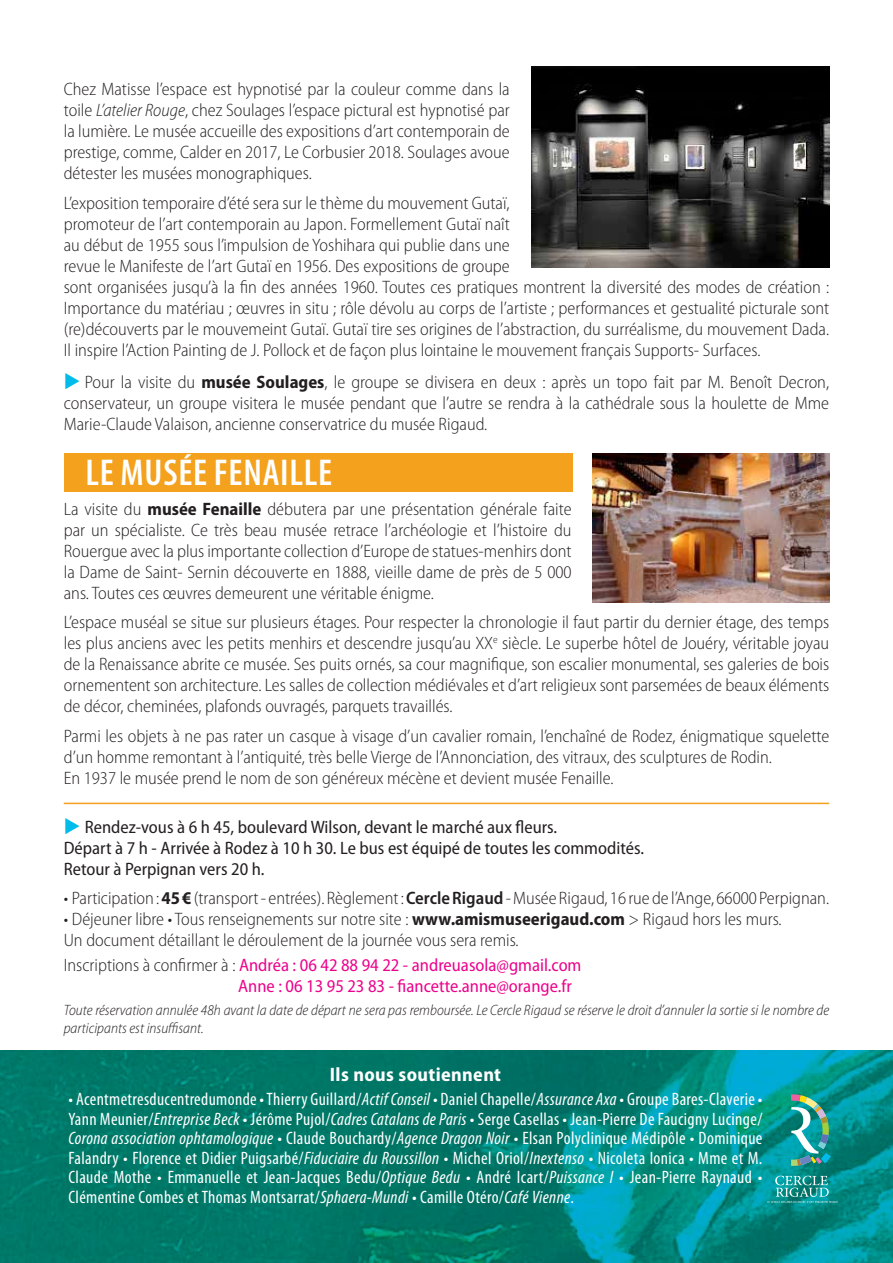
<style>
.page{position:relative;width:893px;height:1263px;background:#fff}
.page>*{position:absolute;margin:0;border:0;box-sizing:border-box;transform-origin:0 0}
.t1{font:600 condensed 37.5px "Myriad Pro";letter-spacing:.02em;color:#fff}
.t2{font:700 semi-condensed 19.5px "Myriad Pro";letter-spacing:.02em;color:#fff}
.t3{font:300 semi-condensed 18px/21px "Myriad Pro";color:#231f20;text-align:justify}
.t4{font:condensed 18px/19.5px "Myriad Pro";letter-spacing:.02em;color:#fff;text-align:justify}
.t5{font:semi-condensed 18px/21px "Myriad Pro";color:#231f20}
.t6{font:semi-condensed 18px/21px "Myriad Pro";color:#ed028c}
.t7{font:italic 300 semi-condensed 15px/18px "Myriad Pro";color:#231f20}
.s1{font-style:italic}
.s2{color:#01bcea}
.s3{font-weight:700}
.s4{font-weight:600}
.s5{font-weight:300;color:#231f20}
</style>
<div class="page">
<div style="left:64px;top:454px;width:509px;height:38px;background:#f4a11d"></div>
<hr style="left:64px;top:803px;width:765px;height:1px;background:#f4a11d">
<img style="left:531px;top:67px;width:298px;height:200px">
<img style="left:593px;top:453px;width:236px;height:150px">
<img style="left:0;top:1050px;width:893px;height:213px">
<img style="left:767px;top:1094px;width:71px;height:109px">
<p class="t3" style="left:64px;top:79px;width:447px">Chez Matisse l’espace est hypnotisé par la couleur comme dans la toile <span class="s1">L’atelier Rouge</span>, chez Soulages l’espace pictural est hypnotisé par la lumière. Le musée accueille des expositions d’art contemporain de prestige, comme, Calder en 2017, Le Corbusier 2018. Soulages avoue détester les musées monographiques.</p>
<p class="t3" style="left:64px;top:193px;width:767px;text-align:left">L’exposition temporaire d’été sera sur le thème du mouvement Gutaï,<br>promoteur de l’art contemporain au Japon. Formellement Gutaï naît<br>au début de 1955 sous l’impulsion de Yoshihara qui publie dans une<br>revue le Manifeste de l’art Gutaï en 1956. Des expositions de groupe<br>sont organisées jusqu’à la fin des années 1960. Toutes ces pratiques montrent la diversité des modes de création :<br>Importance du matériau ; œuvres in situ ; rôle dévolu au corps de l’artiste ; performances et gestualité picturale sont (re)découverts par le mouvemeint Gutaï. Gutaï tire ses origines de l’abstraction, du surréalisme, du mouvement Dada.<br>Il inspire l’Action Painting de J. Pollock et de façon plus lointaine le mouvement français Supports- Surfaces.</p>
<p class="t3" style="left:64px;top:372px;width:767px"><span class="s2">◆</span> Pour la visite du <span class="s3">musée Soulages</span>, le groupe se divisera en deux : après un topo fait par M. Benoît Decron, conservateur, un groupe visitera le musée pendant que l’autre se rendra à la cathédrale sous la houlette de Mme Marie-Claude Valaison, ancienne conservatrice du musée Rigaud.</p>
<h1 class="t1" style="left:85px;top:452px;width:248px">LE MUSÉE FENAILLE</h1>
<p class="t3" style="left:64px;top:499px;width:509px">La visite du <span class="s3">musée Fenaille</span> débutera par une présentation générale faite par un spécialiste. Ce très beau musée retrace l’archéologie et l’histoire du Rouergue avec la plus importante collection d’Europe de statues-menhirs dont la Dame de Saint- Sernin découverte en 1888, vieille dame de près de 5 000 ans. Toutes ces œuvres demeurent une véritable énigme.</p>
<p class="t3" style="left:64px;top:612px;width:767px">L’espace muséal se situe sur plusieurs étages. Pour respecter la chronologie il faut partir du dernier étage, des temps les plus anciens avec les petits menhirs et descendre jusqu’au XX<sup>e</sup> siècle. Le superbe hôtel de Jouéry, véritable joyau de la Renaissance abrite ce musée. Ses puits ornés, sa cour magnifique, son escalier monumental, ses galeries de bois ornementent son architecture. Les salles de collection médiévales et d’art religieux sont parsemées de beaux éléments de décor, cheminées, plafonds ouvragés, parquets travaillés.</p>
<p class="t3" style="left:64px;top:726px;width:767px;text-align:left">Parmi les objets à ne pas rater un casque à visage d’un cavalier romain, l’enchaîné de Rodez, énigmatique squelette d’un homme remontant à l’antiquité, très belle Vierge de l’Annonciation, des vitraux, des sculptures de Rodin.<br>En 1937 le musée prend le nom de son généreux mécène et devient musée Fenaille.</p>
<p class="t5" style="left:64px;top:816px;width:582px"><span class="s2">◆</span> Rendez-vous à 6 h 45, boulevard Wilson, devant le marché aux fleurs.<br>Départ à 7 h - Arrivée à Rodez à 10 h 30. Le bus est équipé de toutes les commodités.<br>Retour à Perpignan vers 20 h.</p>
<p class="t3" style="left:64px;top:888px;width:767px">• Participation : <span class="s3">45 €</span> (transport - entrées). Règlement : <span class="s4">Cercle Rigaud</span> - Musée Rigaud, 16 rue de l’Ange, 66000 Perpignan.</p>
<p class="t3" style="left:64px;top:909px;width:719px">• Déjeuner libre • Tous renseignements sur notre site : <span class="s3">www.amismuseerigaud.com</span> &gt; Rigaud hors les murs.<br>Un document détaillant le déroulement de la journée vous sera remis.</p>
<p class="t6" style="left:238px;top:955px;width:345px;text-indent:-174px"><span class="s5">Inscriptions à confirmer à :</span> Andréa : 06 42 88 94 22 - andreuasola@gmail.com<br>Anne : 06 13 95 23 83 - fiancette.anne@orange.fr</p>
<p class="t7" style="left:64px;top:1001px;width:767px">Toute réservation annulée 48h avant la date de départ ne sera pas remboursée. Le Cercle Rigaud se réserve le droit d’annuler la sortie si le nombre de participants est insuffisant.</p>
<p class="t2" style="left:330px;top:1064px;width:173px">Ils nous soutiennent</p>
<p class="t4" style="left:69px;top:1089px;width:695px">• Acentmetresducentredumonde • Thierry Guillard/<span class="s1">Actif Conseil</span> • Daniel Chapelle/<span class="s1">Assurance Axa</span> • Groupe Bares-Claverie • Yann Meunier/<span class="s1">Entreprise Beck</span> • Jérôme Pujol/<span class="s1">Cadres Catalans de Paris</span> • Serge Casellas • Jean-Pierre De Faucigny Lucinge/ <span class="s1">Corona association ophtamologique</span> • Claude Bouchardy/<span class="s1">Agence Dragon Noir</span> • Elsan Polyclinique Médipôle • Dominique Falandry • Florence et Didier Puigsarbé/<span class="s1">Fiduciaire du Roussillon</span> • Michel Oriol/<span class="s1">Inextenso</span> • Nicoleta Ionica • Mme et M.<br>Claude Mothe • Emmanuelle et Jean-Jacques Bedu/<span class="s1">Optique Bedu</span> • André Icart/<span class="s1">Puissance I</span> • Jean-Pierre Raynaud • Clémentine Combes et Thomas Montsarrat/<span class="s1">Sphaera-Mundi</span> • Camille Otéro/<span class="s1">Café Vienne</span>.</p>
</div>
